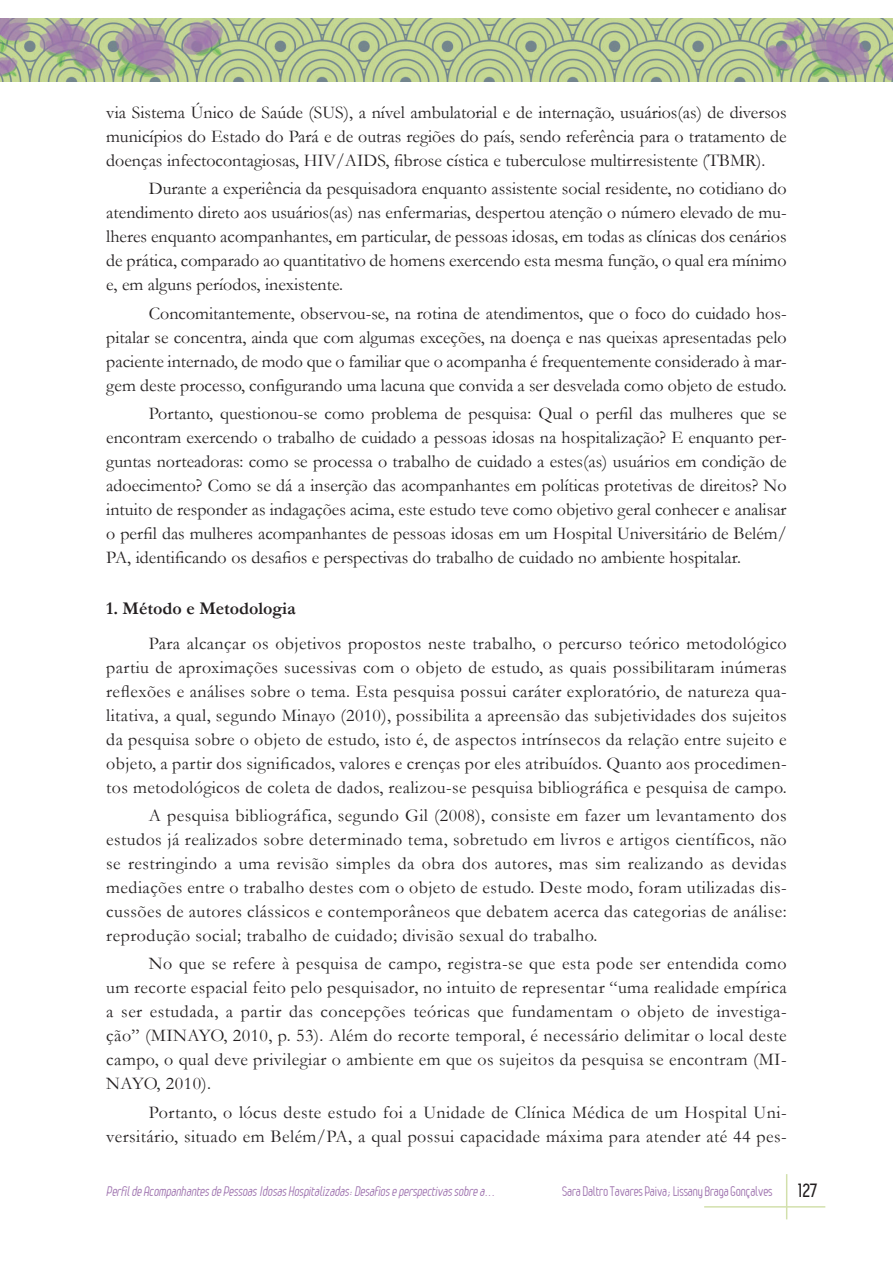
<style>
.page{position:relative;width:893px;height:1263px;background:#fff}
.page>*{position:absolute;margin:0;border:0;box-sizing:border-box;transform-origin:0 0}
.Texto{font:18px/24px "Garamond";letter-spacing:.02em;color:#231f20;text-align:justify}
.Titulo_2{font:700 18px "Garamond";color:#231f20}
.t1{font:700 18px "Leger";color:#231f20}
.t2{font:italic 13.5px "Leger";color:#9f73af}
.t3{font:13.5px "Leger";letter-spacing:-.01em;color:#9f73af}
</style>
<div class="page">
<hr style="left:786px;top:1174px;width:1px;height:45px;background:#d2e0ac">
<hr style="left:704px;top:1206px;width:121px;height:1px;background:#d2e0ac">
<img style="left:0;top:18px;width:893px;height:64px">
<p class="Texto" style="left:106px;top:100px;width:682px">via Sistema Único de Saúde (SUS), a nível ambulatorial e de internação, usuários(as) de diversos municípios do Estado do Pará e de outras regiões do país, sendo referência para o tratamento de doenças infectocontagiosas, HIV/AIDS, fibrose cística e tuberculose multirresistente (TBMR).</p>
<p class="Texto" style="left:106px;top:176px;width:682px;text-indent:43px">Durante a experiência da pesquisadora enquanto assistente social residente, no cotidiano do atendimento direto aos usuários(as) nas enfermarias, despertou atenção o número elevado de mu&shy;lheres enquanto acompanhantes, em particular, de pessoas idosas, em todas as clínicas dos cenários de prática, comparado ao quantitativo de homens exercendo esta mesma função, o qual era mínimo e, em alguns períodos, inexistente.</p>
<p class="Texto" style="left:106px;top:300px;width:682px;text-indent:43px">Concomitantemente, observou-se, na rotina de atendimentos, que o foco do cuidado hos&shy;pitalar se concentra, ainda que com algumas exceções, na doença e nas queixas apresentadas pelo paciente internado, de modo que o familiar que o acompanha é frequentemente considerado à mar&shy;gem deste processo, configurando uma lacuna que convida a ser desvelada como objeto de estudo.</p>
<p class="Texto" style="left:106px;top:401px;width:682px;text-indent:43px">Portanto, questionou-se como problema de pesquisa: Qual o perfil das mulheres que se encontram exercendo o trabalho de cuidado a pessoas idosas na hospitalização? E enquanto per&shy;guntas norteadoras: como se processa o trabalho de cuidado a estes(as) usuários em condição de adoecimento? Como se dá a inserção das acompanhantes em políticas protetivas de direitos? No intuito de responder as indagações acima, este estudo teve como objetivo geral conhecer e analisar o perfil das mulheres acompanhantes de pessoas idosas em um Hospital Universitário de Belém/ PA, identificando os desafios e perspectivas do trabalho de cuidado no ambiente hospitalar.</p>
<p class="Titulo_2" style="left:106px;top:596px;width:191px">1. Método e Metodologia</p>
<p class="Texto" style="left:106px;top:631px;width:682px;text-indent:43px">Para alcançar os objetivos propostos neste trabalho, o percurso teórico metodológico partiu de aproximações sucessivas com o objeto de estudo, as quais possibilitaram inúmeras reflexões e análises sobre o tema. Esta pesquisa possui caráter exploratório, de natureza qua&shy;litativa, a qual, segundo Minayo (2010), possibilita a apreensão das subjetividades dos sujeitos da pesquisa sobre o objeto de estudo, isto é, de aspectos intrínsecos da relação entre sujeito e objeto, a partir dos significados, valores e crenças por eles atribuídos. Quanto aos procedimen&shy;tos metodológicos de coleta de dados, realizou-se pesquisa bibliográfica e pesquisa de campo.</p>
<p class="Texto" style="left:106px;top:803px;width:682px;text-indent:43px">A pesquisa bibliográfica, segundo Gil (2008), consiste em fazer um levantamento dos estudos já realizados sobre determinado tema, sobretudo em livros e artigos científicos, não se restringindo a uma revisão simples da obra dos autores, mas sim realizando as devidas mediações entre o trabalho destes com o objeto de estudo. Deste modo, foram utilizadas dis&shy;cussões de autores clássicos e contemporâneos que debatem acerca das categorias de análise: reprodução social; trabalho de cuidado; divisão sexual do trabalho.</p>
<p class="Texto" style="left:106px;top:951px;width:682px;text-indent:43px">No que se refere à pesquisa de campo, registra-se que esta pode ser entendida como um recorte espacial feito pelo pesquisador, no intuito de representar “uma realidade empírica a ser estudada, a partir das concepções teóricas que fundamentam o objeto de investiga&shy;ção” (MINAYO, 2010, p. 53). Além do recorte temporal, é necessário delimitar o local deste campo, o qual deve privilegiar o ambiente em que os sujeitos da pesquisa se encontram (MI-NAYO, 2010).</p>
<p class="Texto" style="left:106px;top:1099px;width:682px;text-align:right">Portanto, o lócus deste estudo foi a Unidade de Clínica Médica de um Hospital Uni&shy;versitário, situado em Belém/PA, a qual possui capacidade máxima para atender até 44 pes-</p>
<p class="t2" style="left:106px;top:1183px;width:393px">PerfildeAcompanhantesdePessoasIdosasHospitalizadas:Desafioseperspectivassobrea...</p>
<p class="t3" style="left:562px;top:1183px;width:212px">Sara Daltro Tavares Paiva; Lissany Braga Gonçalves</p>
<p class="t1" style="left:798px;top:1180px;width:21px">127</p>
</div>
